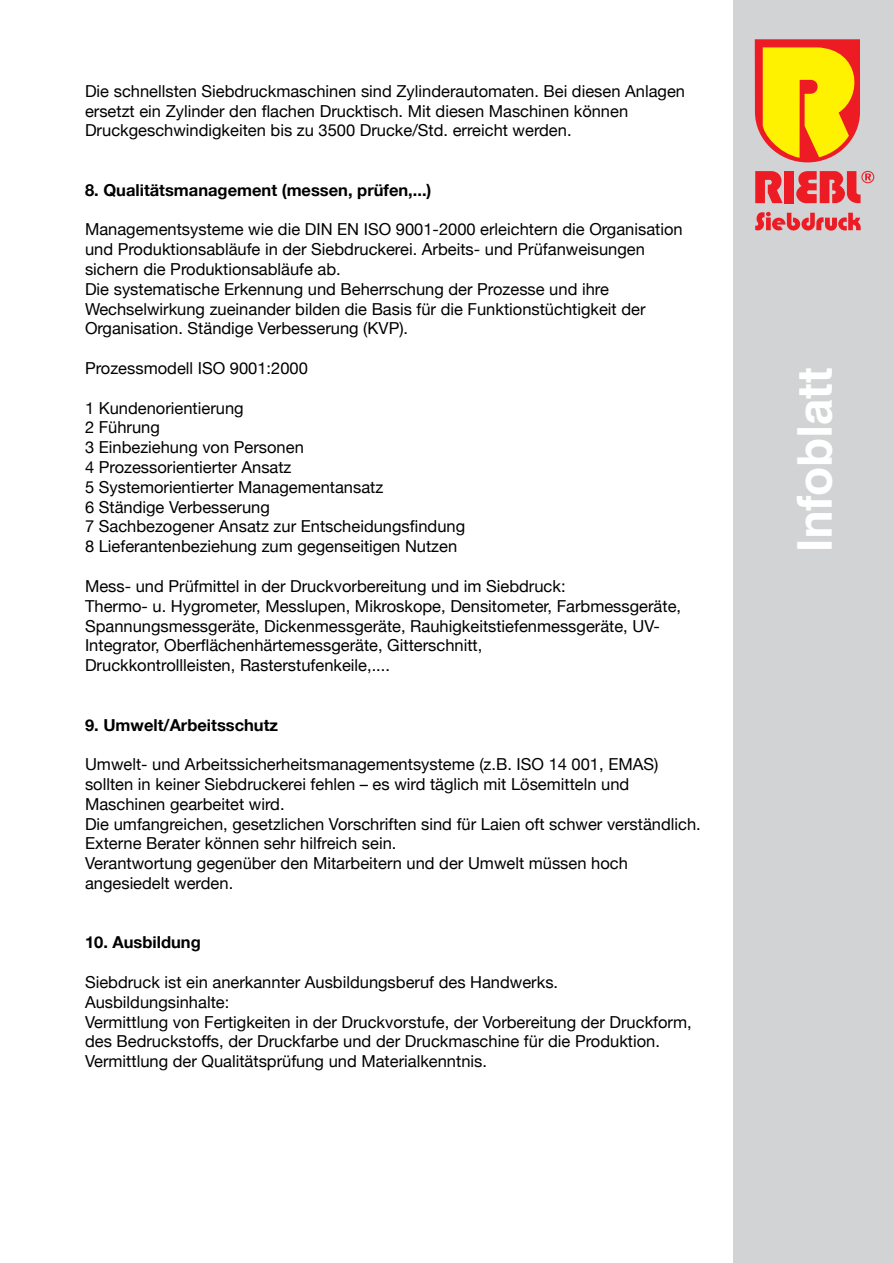
<style>
.page{position:relative;width:893px;height:1263px;background:#fff}
.page>*{position:absolute;margin:0;border:0;box-sizing:border-box;transform-origin:0 0}
.t1{font:700 48px "Helvetica";letter-spacing:-.01em;color:#fff}
.t2{font:16.5px/19.8px "Helvetica Neue";color:#000}
.t3{font:700 16.5px "Helvetica Neue";color:#000}
</style>
<div class="page">
<div style="left:733px;top:0;width:160px;height:1263px;background:#d1d3d4"></div>
<svg style="left:755px;top:211px;width:106px;height:20px"></svg>
<svg style="left:755px;top:171px;width:28px;height:32px"></svg>
<div style="left:785px;top:171px;width:9px;height:32px;background:#ed1c24"></div>
<svg style="left:796px;top:170px;width:78px;height:33px"></svg>
<svg style="left:755px;top:39px;width:105px;height:123px;background:#f5ad1d"></svg>
<p class="t2" style="left:85px;top:81px;width:601px">Die schnellsten Siebdruckmaschinen sind Zylinderautomaten. Bei diesen Anlagen ersetzt ein Zylinder den flachen Drucktisch. Mit diesen Maschinen können<br>Druckgeschwindigkeiten bis zu 3500 Drucke/Std. erreicht werden.</p>
<p class="t3" style="left:85px;top:180px;width:348px">8. Qualitätsmanagement (messen, prüfen,...)</p>
<p class="t2" style="left:85px;top:219px;width:599px">Managementsysteme wie die DIN EN ISO 9001-2000 erleichtern die Organisation und Produktionsabläufe in der Siebdruckerei. Arbeits- und Prüfanweisungen sichern die Produktionsabläufe ab.<br>Die systematische Erkennung und Beherrschung der Prozesse und ihre Wechselwirkung zueinander bilden die Basis für die Funktionstüchtigkeit der Organisation. Ständige Verbesserung (KVP).</p>
<p class="t2" style="left:85px;top:358px;width:224px">Prozessmodell ISO 9001:2000</p>
<p class="t2" style="left:85px;top:398px;width:382px">1 Kundenorientierung<br>2 Führung<br>3 Einbeziehung von Personen<br>4 Prozessorientierter Ansatz<br>5 Systemorientierter Managementansatz<br>6 Ständige Verbesserung<br>7 Sachbezogener Ansatz zur Entscheidungsfindung<br>8 Lieferantenbeziehung zum gegenseitigen Nutzen</p>
<p class="t2" style="left:85px;top:576px;width:598px">Mess- und Prüfmittel in der Druckvorbereitung und im Siebdruck:<br>Thermo- u. Hygrometer, Messlupen, Mikroskope, Densitometer, Farbmessgeräte, Spannungsmessgeräte, Dickenmessgeräte, Rauhigkeitstiefenmessgeräte, UV-Integrator, Oberflächenhärtemessgeräte, Gitterschnitt,<br>Druckkontrollleisten, Rasterstufenkeile,....</p>
<p class="t3" style="left:85px;top:714px;width:195px">9. Umwelt/Arbeitsschutz</p>
<p class="t2" style="left:85px;top:754px;width:617px">Umwelt- und Arbeitssicherheitsmanagementsysteme (z.B. ISO 14 001, EMAS) sollten in keiner Siebdruckerei fehlen – es wird täglich mit Lösemitteln und Maschinen gearbeitet wird.<br>Die umfangreichen, gesetzlichen Vorschriften sind für Laien oft schwer verständlich.<br>Externe Berater können sehr hilfreich sein.<br>Verantwortung gegenüber den Mitarbeitern und der Umwelt müssen hoch angesiedelt werden.</p>
<p class="t3" style="left:85px;top:932px;width:117px">10. Ausbildung</p>
<p class="t2" style="left:85px;top:972px;width:608px">Siebdruck ist ein anerkannter Ausbildungsberuf des Handwerks.<br>Ausbildungsinhalte:<br>Vermittlung von Fertigkeiten in der Druckvorstufe, der Vorbereitung der Druckform, des Bedruckstoffs, der Druckfarbe und der Druckmaschine für die Produktion.<br>Vermittlung der Qualitätsprüfung und Materialkenntnis.</p>
<h1 class="t1" style="left:786px;top:552px;width:186px;rotate:-90deg">Infoblatt</h1>
</div>
